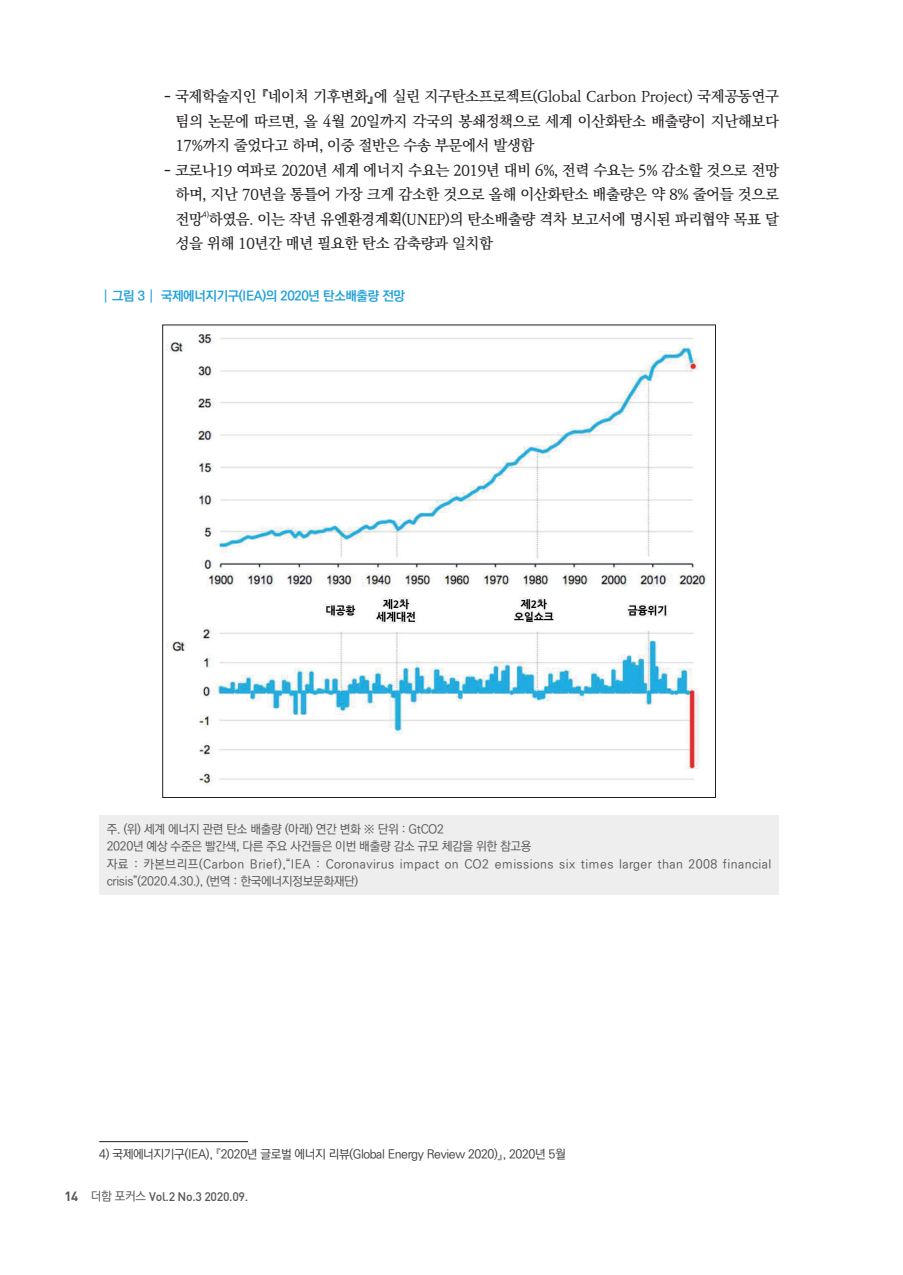
<style>
.page{position:relative;width:903px;height:1275px;background:#fff}
.page>*{position:absolute;margin:0;border:0;box-sizing:border-box;transform-origin:0 0}
.t1{font:14.88px/24.5px "Ko Pub World Batang PM";letter-spacing:-.025em;color:#231f20;text-align:justify}
.t2{font:13.12px "Ko Pub World Dotum PB";letter-spacing:-.025em;color:#20a1db}
.t3{font:12.25px/17.5px "Ko Pub World Dotum PM";letter-spacing:.02em;color:#57585a}
.t4{font:12.25px "Ko Pub World Dotum PM";letter-spacing:-.03em;color:#3e3e3f}
.t5{font:12.25px "Dinmed";letter-spacing:-.025em;color:#57585a}
.s1{font-family:"Y Mj O125"}
.s2{font-family:"Dinbol";font-size:13.12px}
.s3{font-family:"Ko Pub World Dotum PM"}
</style>
<div class="page">
<img style="left:166px;top:334px;width:540px;height:450px">
<div style="left:99px;top:815px;width:680px;height:80px;background:#eeeeef"></div>
<hr style="left:99px;top:1141px;width:149px;height:1px;background:#231f20">
<p class="t1" style="left:175px;top:85px;width:605px;text-indent:-12px">- 국제학술지인 『네이처 기후변화』에 실린 지구탄소프로젝트(Global Carbon Project) 국제공동연구 팀의 논문에 따르면, 올 4월 20일까지 각국의 봉쇄정책으로 세계 이산화탄소 배출량이 지난해보다 17%까지 줄었다고 하며, 이중 절반은 수송 부문에서 발생함</p>
<p class="t1" style="left:175px;top:158px;width:605px;text-indent:-12px">- 코로나19 여파로 2020년 세계 에너지 수요는 2019년 대비 6%, 전력 수요는 5% 감소할 것으로 전망 하며, 지난 70년을 통틀어 가장 크게 감소한 것으로 올해 이산화탄소 배출량은 약 8% 줄어들 것으로 전망<sup>4)</sup>하였음. 이는 작년 유엔환경계획(UNEP)의 탄소배출량 격차 보고서에 명시된 파리협약 목표 달 성을 위해 10년간 매년 필요한 탄소 감축량과 일치함</p>
<p class="t2" style="left:99px;top:286px;width:307px"><span class="s1">┃</span>그림 3<span class="s1">┃</span> 국제에너지기구(IEA)의 2020년 탄소배출량 전망</p>
<p class="t3" style="left:107px;top:821px;width:666px">주. (위) 세계 에너지 관련 탄소 배출량 (아래) 연간 변화 ※ 단위 : GtCO2<br>2020년 예상 수준은 빨간색, 다른 주요 사건들은 이번 배출량 감소 규모 체감을 위한 참고용<br>자료 : 카본브리프(Carbon Brief),“IEA : Coronavirus impact on CO2 emissions six times larger than 2008 financial crisis”(2020.4.30.), (번역 : 한국에너지정보문화재단)</p>
<p class="t4" style="left:99px;top:1146px;width:479px">4) 국제에너지기구(IEA), 『2020년 글로벌 에너지 리뷰(Global Energy Review 2020)』, 2020년 5월　</p>
<p class="t5" style="left:64px;top:1188px;width:185px"><span class="s2">14</span> <span class="s3">더함 포커스</span> Vol.2 No.3 2020.09.</p>
</div>
